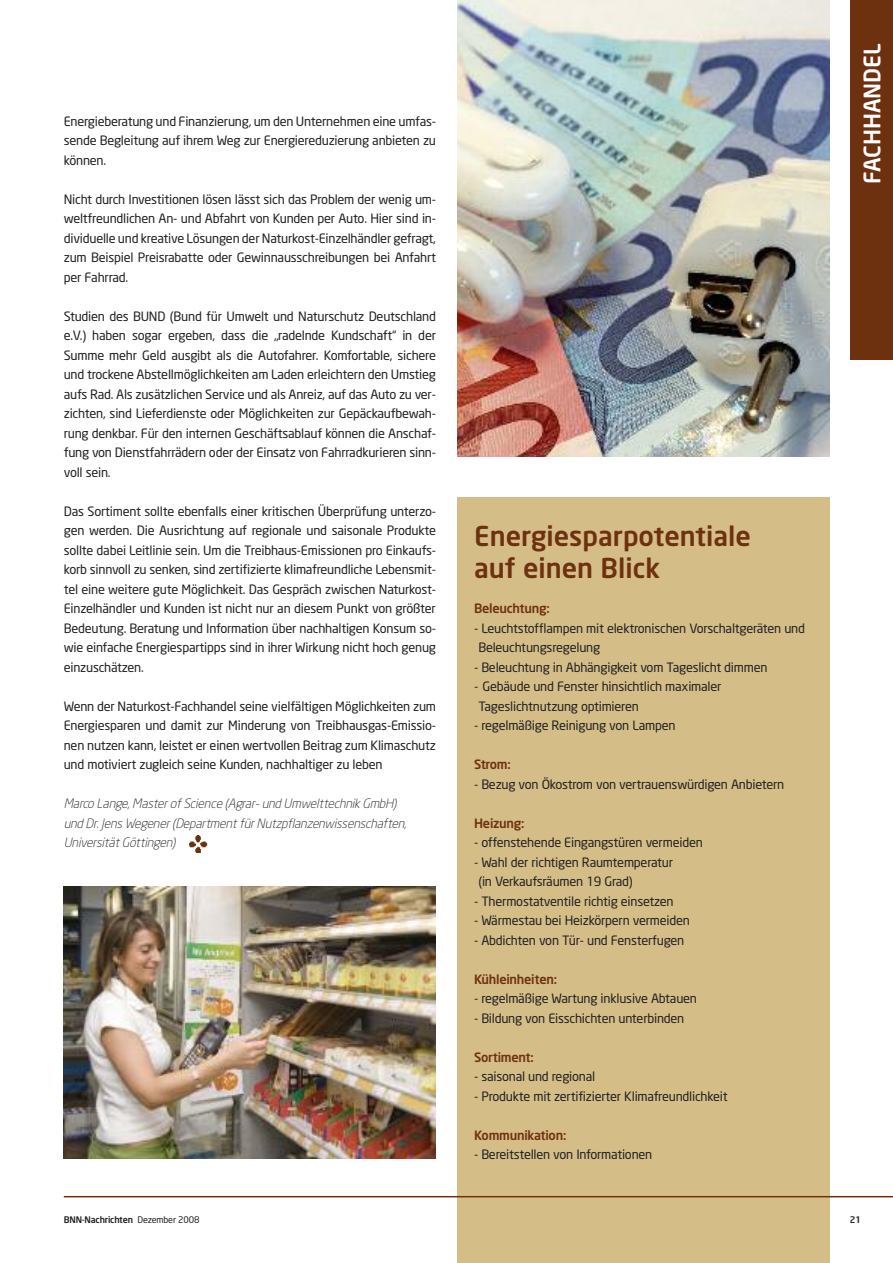
<style>
.page{position:relative;width:893px;height:1263px;background:#fff}
.page>*{position:absolute;margin:0;border:0;box-sizing:border-box;transform-origin:0 0}
.t1{font:500 27px/31.5px "Neo Sans";color:#6e310f}
.t2{font:500 22.5px "Neo Sans";color:#fff}
.t3{font:12.75px/19.5px "Neo Sans";letter-spacing:-.02em;color:#212125;text-align:justify}
.t4{font:italic 300 12.75px/19.5px "Neo Sans";color:#212125}
.t5{font:500 12.75px "Neo Sans";letter-spacing:-.02em;color:#6e310f}
.t6{font:500 9px "Neo Sans";letter-spacing:-.02em;color:#212125}
.s1{font-weight:400}
</style>
<div class="page">
<img style="left:189px;top:836px;width:18px;height:16px">
<div style="left:850px;top:0;width:43px;height:360px;background:#6e310f"></div>
<div style="left:457px;top:497px;width:372px;height:766px;background:#d5bd87"></div>
<hr style="left:64px;top:1196px;width:829px;height:1px;background:#6e310f">
<img style="left:457px;top:0;width:372px;height:457px">
<img style="left:64px;top:887px;width:372px;height:272px">
<p class="t3" style="left:64px;top:113px;width:374px">Energieberatung und Finanzierung, um den Unternehmen eine umfas&shy;sende Begleitung auf ihrem Weg zur Energiereduzierung anbieten zu können.</p>
<p class="t3" style="left:64px;top:191px;width:374px">Nicht durch Investitionen lösen lässt sich das Problem der wenig um&shy;weltfreundlichen An- und Abfahrt von Kunden per Auto. Hier sind in&shy;dividuelle und kreative Lösungen der Naturkost-Einzelhändler gefragt, zum Beispiel Preisrabatte oder Gewinnausschreibungen bei Anfahrt per Fahrrad.</p>
<p class="t3" style="left:64px;top:308px;width:374px">Studien des BUND (Bund für Umwelt und Naturschutz Deutschland e.V.) haben sogar ergeben, dass die „radelnde Kundschaft“ in der Summe mehr Geld ausgibt als die Autofahrer. Komfortable, sichere und trockene Abstellmöglichkeiten am Laden erleichtern den Umstieg aufs Rad. Als zusätzlichen Service und als Anreiz, auf das Auto zu ver&shy;zichten, sind Lieferdienste oder Möglichkeiten zur Gepäckaufbewah&shy;rung denkbar. Für den internen Geschäftsablauf können die Anschaf&shy;fung von Dienstfahrrädern oder der Einsatz von Fahrradkurieren sinn&shy;voll sein.</p>
<p class="t3" style="left:64px;top:502px;width:374px">Das Sortiment sollte ebenfalls einer kritischen Überprüfung unterzo&shy;gen werden. Die Ausrichtung auf regionale und saisonale Produkte sollte dabei Leitlinie sein. Um die Treibhaus-Emissionen pro Einkaufs&shy;korb sinnvoll zu senken, sind zertifizierte klimafreundliche Lebensmit&shy;tel eine weitere gute Möglichkeit. Das Gespräch zwischen Naturkost-Einzelhändler und Kunden ist nicht nur an diesem Punkt von größter Bedeutung. Beratung und Information über nachhaltigen Konsum so&shy;wie einfache Energiespartipps sind in ihrer Wirkung nicht hoch genug einzuschätzen.</p>
<p class="t3" style="left:64px;top:697px;width:374px">Wenn der Naturkost-Fachhandel seine vielfältigen Möglichkeiten zum Energiesparen und damit zur Minderung von Treibhausgas-Emissio&shy;nen nutzen kann, leistet er einen wertvollen Beitrag zum Klimaschutz und motiviert zugleich seine Kunden, nachhaltiger zu leben</p>
<p class="t4" style="left:64px;top:795px;width:347px">Marco Lange,MasterofScience (Agrar-und Umwelttechnik GmbH) und Dr.Jens Wegener(DepartmentfürNutzpflanzenwissenschaften,<br>UniversitätGöttingen)</p>
<p class="t6" style="left:64px;top:1216px;width:137px">BNN-Nachrichten <span class="s1">Dezember 2008</span></p>
<h1 class="t1" style="left:474px;top:523px;width:278px">Energiesparpotentiale auf einen Blick</h1>
<p class="t5" style="left:474px;top:604px;width:77px">Beleuchtung:</p>
<p class="t3" style="left:478px;top:620px;width:328px;text-indent:-4px">- Leuchtstofflampen mit elektronischen Vorschaltgeräten und<br>Beleuchtungsregelung</p>
<p class="t3" style="left:474px;top:659px;width:295px">- Beleuchtung in Abhängigkeit vom Tageslicht dimmen</p>
<p class="t3" style="left:478px;top:678px;width:245px;text-indent:-4px">- Gebäude und Fenster hinsichtlich maximaler<br>Tageslichtnutzung optimieren</p>
<p class="t3" style="left:474px;top:717px;width:203px">- regelmäßige Reinigung von Lampen</p>
<p class="t5" style="left:474px;top:760px;width:38px">Strom:</p>
<p class="t3" style="left:474px;top:776px;width:312px">- Bezug von Ökostrom von vertrauenswürdigen Anbietern</p>
<p class="t5" style="left:474px;top:818px;width:52px">Heizung:</p>
<p class="t3" style="left:474px;top:834px;width:230px">- offenstehende Eingangstüren vermeiden</p>
<p class="t3" style="left:478px;top:854px;width:196px;text-indent:-4px">- Wahl der richtigen Raumtemperatur (in Verkaufsräumen 19 Grad)</p>
<p class="t3" style="left:474px;top:893px;width:201px">- Thermostatventile richtig einsetzen</p>
<p class="t3" style="left:474px;top:912px;width:217px">- Wärmestau bei Heizkörpern vermeiden</p>
<p class="t3" style="left:474px;top:931px;width:212px">- Abdichten von Tür- und Fensterfugen</p>
<p class="t5" style="left:474px;top:974px;width:84px">Kühleinheiten:</p>
<p class="t3" style="left:474px;top:990px;width:224px">- regelmäßige Wartung inklusive Abtauen</p>
<p class="t3" style="left:474px;top:1009px;width:212px">- Bildung von Eisschichten unterbinden</p>
<p class="t5" style="left:474px;top:1052px;width:61px">Sortiment:</p>
<p class="t3" style="left:474px;top:1068px;width:123px">- saisonal und regional</p>
<p class="t3" style="left:474px;top:1087px;width:255px">- Produkte mit zertifizierter Klimafreundlichkeit</p>
<p class="t5" style="left:474px;top:1130px;width:94px">Kommunikation:</p>
<p class="t3" style="left:474px;top:1146px;width:180px">- Bereitstellen von Informationen</p>
<h2 class="t2" style="left:863px;top:184px;width:142px;rotate:-90deg">FACHHANDEL</h2>
<p class="t6" style="left:850px;top:1216px;width:13px">21</p>
</div>
